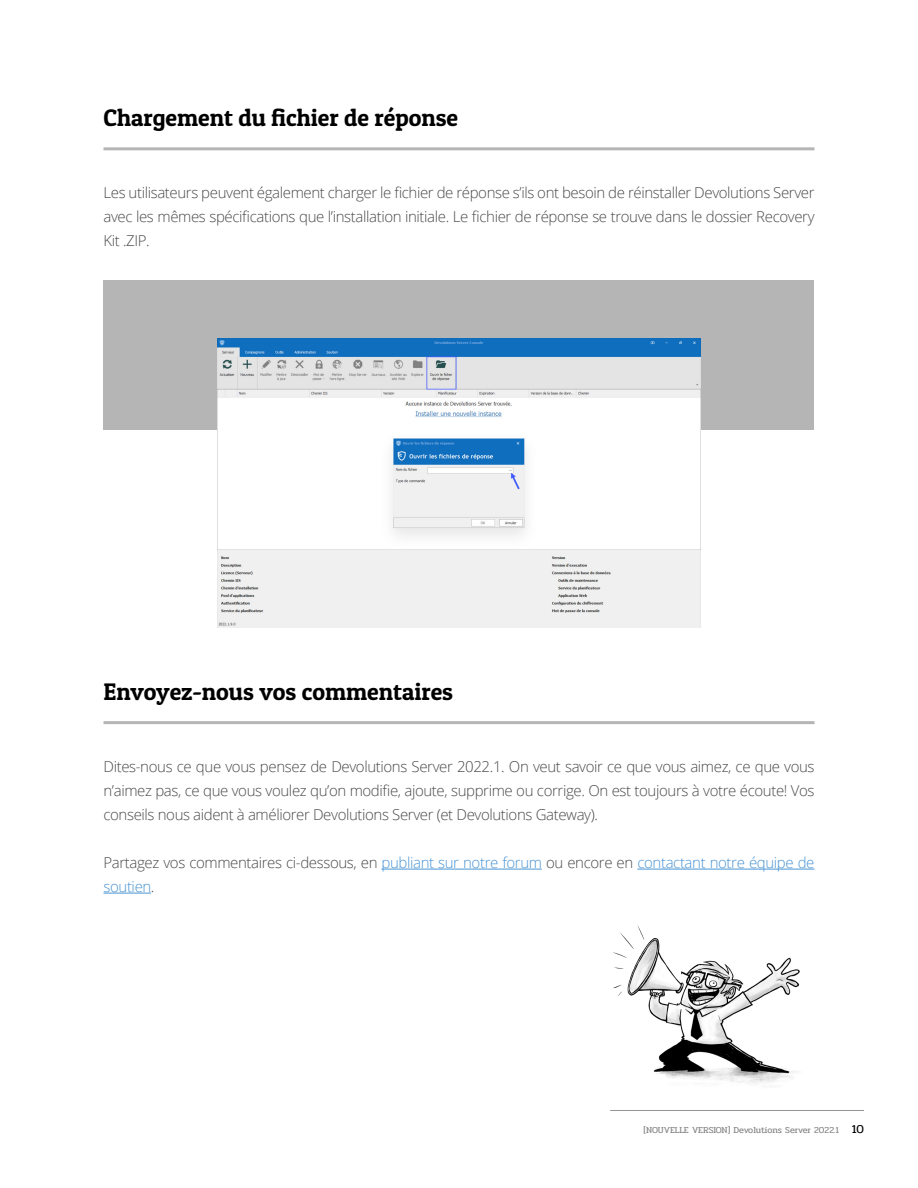
<style>
.page{position:relative;width:918px;height:1188px;background:#fff}
.page>*{position:absolute;margin:0;border:0;box-sizing:border-box;transform-origin:0 0}
.Sous-titre_level2{font:24px "Patua One";color:#000}
.t1{font:300 15px/24px "Open Sans";letter-spacing:-.025em;color:#4a4a4a;text-align:justify}
.t2{font:300 15px/24px "Open Sans";letter-spacing:-.025em;color:#4a94d4}
.t3{font:9px "Pridi";color:#858485}
.s1{color:#4a4a4a}
.s2{font-size:12px;color:#000}
</style>
<div class="page">
<hr style="left:610px;top:1110px;width:254px;height:1px;background:#939598">
<div style="left:104px;top:281px;width:710px;height:149px;background:#b5b5b5"></div>
<img style="left:217px;top:338px;width:484px;height:290px">
<hr style="left:104px;top:147px;width:710px;height:3px;background:#969696">
<hr style="left:381px;top:869px;width:161px;height:1px;background:#4a94d4">
<hr style="left:637px;top:869px;width:177px;height:1px;background:#4a94d4">
<hr style="left:104px;top:893px;width:47px;height:1px;background:#4a94d4">
<hr style="left:104px;top:721px;width:710px;height:3px;background:#969696">
<img style="left:610px;top:925px;width:190px;height:186px">
<p class="Sous-titre_level2" style="left:104px;top:103px;width:356px">Chargement du fichier de réponse</p>
<p class="t1" style="left:104px;top:180px;width:713px">Les utilisateurs peuvent également charger le fichier de réponse s’ils ont besoin de réinstaller Devolutions Server avec les mêmes spécifications que l’installation initiale. Le fichier de réponse se trouve dans le dossier Recovery Kit .ZIP.</p>
<p class="Sous-titre_level2" style="left:104px;top:677px;width:351px">Envoyez-nous vos commentaires</p>
<p class="t1" style="left:104px;top:754px;width:713px">Dites-nous ce que vous pensez de Devolutions Server 2022.1. On veut savoir ce que vous aimez, ce que vous n’aimez pas, ce que vous voulez qu’on modifie, ajoute, supprime ou corrige. On est toujours à votre écoute! Vos conseils nous aident à améliorer Devolutions Server (et Devolutions Gateway).</p>
<p class="t2" style="left:104px;top:850px;width:713px"><span class="s1">Partagez vos commentaires ci-dessous, en</span> publiant sur notre forum <span class="s1">ou encore en</span> contactant notre équipe de soutien<span class="s1">.</span></p>
<p class="t3" style="left:644px;top:1124px;width:222px">[NOUVELLE VERSION] Devolutions Server 2022.1 <span class="s2">10</span></p>
</div>
